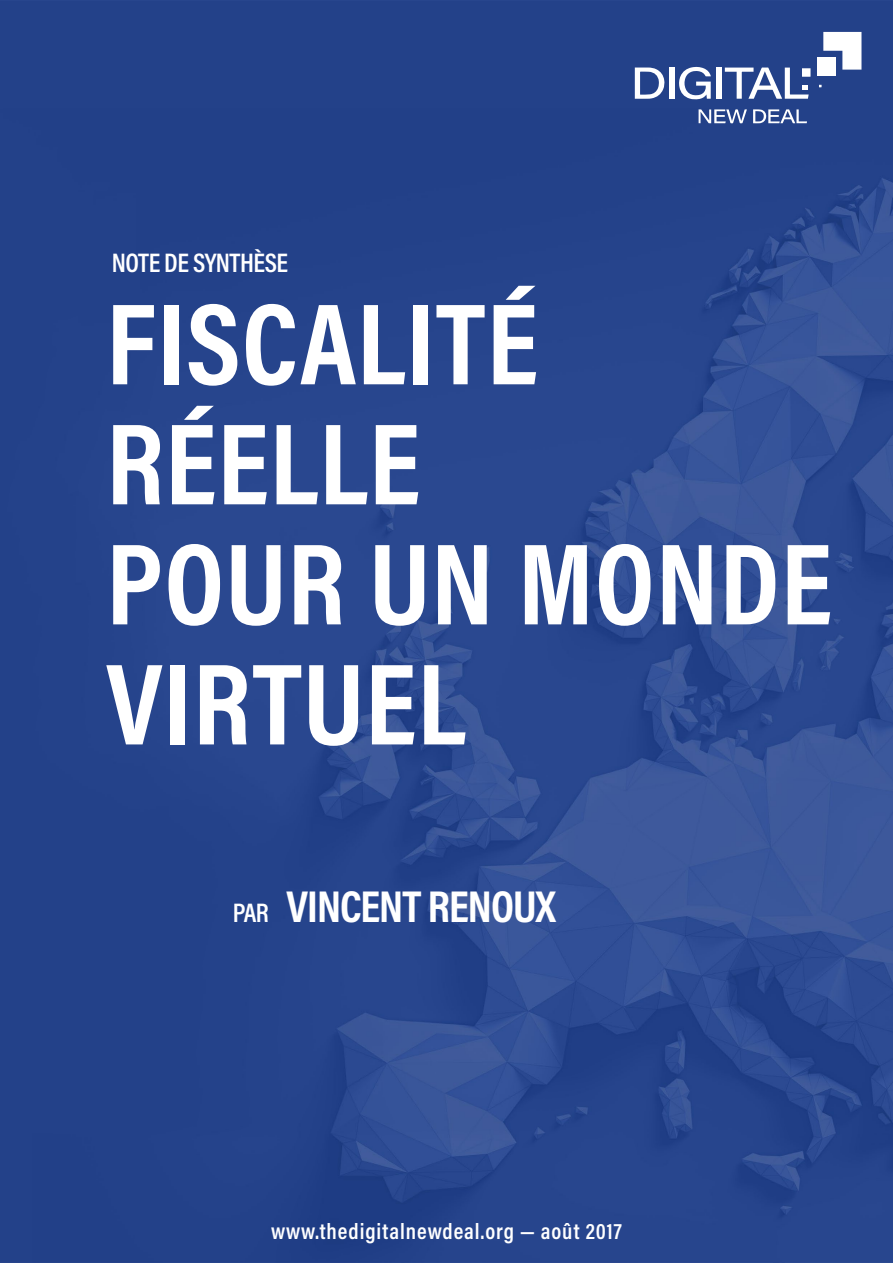
<style>
.page{position:relative;width:893px;height:1263px;background:#fff}
.page>*{position:absolute;margin:0;border:0;box-sizing:border-box;transform-origin:0 0}
.t1{font:700 117px/120px "Acumin Pro Cond";letter-spacing:.01em;color:#fff}
.t2{font:700 45px "Acumin Pro Cond";letter-spacing:-.02em;color:#fff}
.t3{font:600 27px "Acumin Pro Cond";letter-spacing:-.02em;color:#fff}
.t4{font:600 22.5px "Acumin Pro Cond";letter-spacing:.04em;color:#fff}
.s1{font-weight:600;font-size:27px}
</style>
<div class="page">
<img style="left:0;top:0;width:893px;height:1263px">
<svg style="left:823px;top:32px;width:38px;height:38px"></svg>
<svg style="left:635px;top:68px;width:30px;height:31px"></svg>
<svg style="left:679px;top:67px;width:32px;height:32px"></svg>
<div style="left:817px;top:58px;width:19px;height:18px;background:#fff"></div>
<div style="left:717px;top:68px;width:5px;height:31px;background:#fff"></div>
<div style="left:669px;top:68px;width:5px;height:31px;background:#fff"></div>
<svg style="left:699px;top:109px;width:48px;height:14px"></svg>
<svg style="left:753px;top:109px;width:54px;height:14px"></svg>
<svg style="left:725px;top:68px;width:85px;height:31px"></svg>
<p class="t3" style="left:112px;top:245px;width:178px">NOTE DE SYNTHÈSE</p>
<h1 class="t1" style="left:106px;top:281px;width:727px">FISCALITÉ<br>RÉELLE<br>POUR UN MONDE<br>VIRTUEL</h1>
<h2 class="t2" style="left:233px;top:877px;width:325px"><span class="s1">PAR</span> VINCENT RENOUX</h2>
<p class="t4" style="left:271px;top:1217px;width:352px">www.thedigitalnewdeal.org — août 2017</p>
</div>
